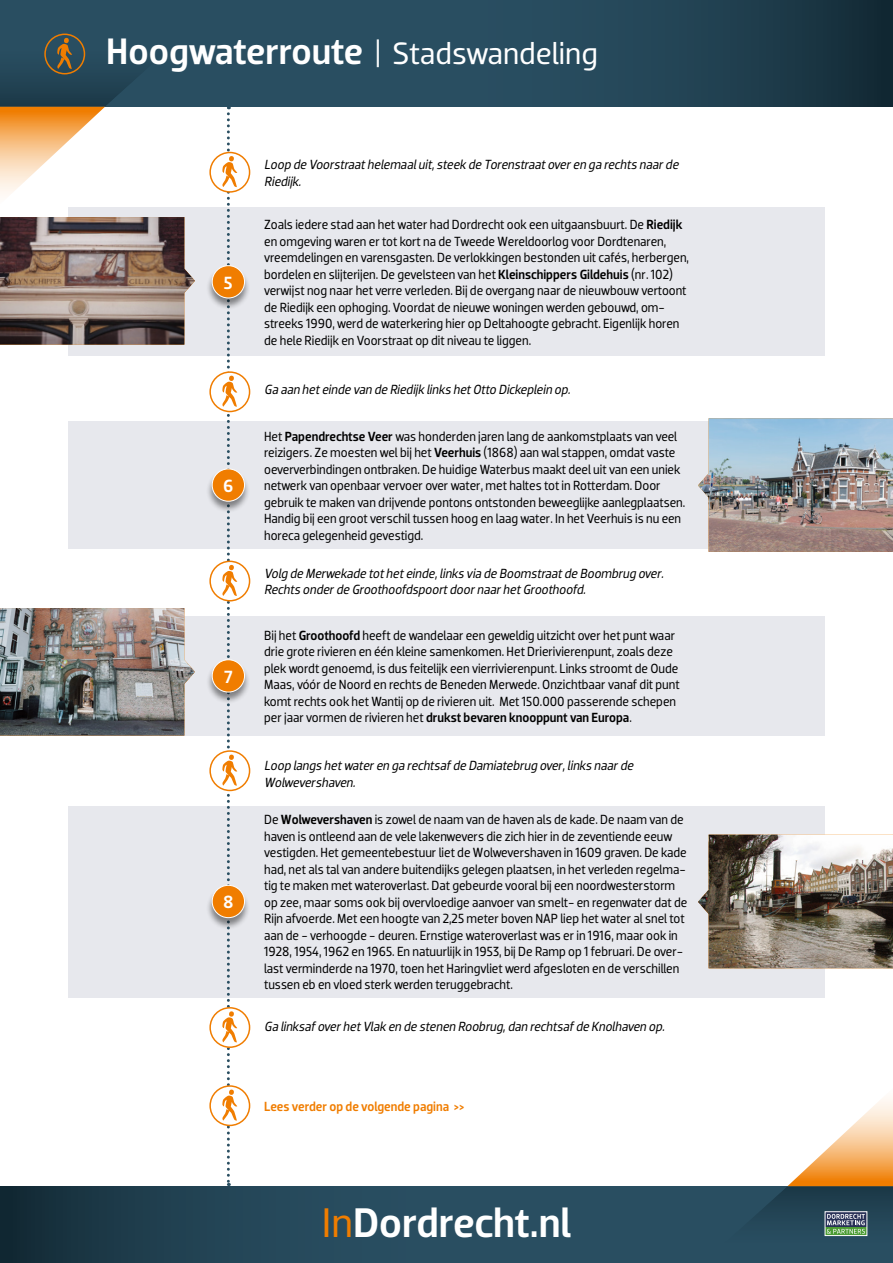
<style>
.page{position:relative;width:893px;height:1263px;background:#fff}
.page>*{position:absolute;margin:0;border:0;box-sizing:border-box;transform-origin:0 0}
.t1{font:500 42.15px "Dobra";letter-spacing:-.005em;color:#fff}
.t2{font:31.5px "Dobra";color:#fff}
.t3{font:500 18px "Dobra";color:#fff}
.t4{font:13.5px/16.5px "Dobra";letter-spacing:-.005em;color:#000;scale:.95 1}
.t5{font:italic 13.5px/16.5px "Dobra";color:#000;scale:.95 1}
.t6{font:500 13.5px "Dobra";color:#f07d00;scale:.95 1}
.s1{font-weight:500;font-size:37.5px}
.s2{font-weight:500}
.s3{font-weight:400;color:#f07d00}
</style>
<div class="page">
<svg style="left:0;top:1186px;width:702px;height:77px;fill:#284c5e"></svg>
<svg style="left:0;top:0;width:893px;height:107px;fill:#284d60"></svg>
<svg style="left:702px;top:1098px;width:191px;height:165px"></svg>
<div style="left:825px;top:1211px;width:42px;height:25px;border:1px solid #fff"></div>
<div style="left:68px;top:208px;width:757px;height:148px;background:#e7e8ed"></div>
<div style="left:68px;top:421px;width:757px;height:128px;background:#e7e8ed"></div>
<div style="left:68px;top:806px;width:757px;height:191px;background:#e7e8ed"></div>
<div style="left:68px;top:616px;width:757px;height:120px;background:#e7e8ed"></div>
<img style="left:0;top:608px;width:195px;height:128px">
<img style="left:698px;top:418px;width:195px;height:134px">
<img style="left:698px;top:835px;width:195px;height:133px">
<div style="left:206px;top:266px;width:44px;height:44px;background:#000;opacity:.45"></div>
<div style="left:212px;top:266px;width:33px;height:32px;background:#f07d00;border-radius:50%"></div>
<div style="left:212px;top:265px;width:33px;height:33px;border:1px solid #fff;border-radius:50%"></div>
<div style="left:206px;top:660px;width:44px;height:44px;background:#000;opacity:.45"></div>
<div style="left:212px;top:660px;width:33px;height:32px;background:#f07d00;border-radius:50%"></div>
<div style="left:212px;top:659px;width:33px;height:33px;border:1px solid #fff;border-radius:50%"></div>
<div style="left:206px;top:885px;width:44px;height:44px;background:#000;opacity:.45"></div>
<svg style="left:212px;top:885px;width:33px;height:33px"></svg>
<div style="left:212px;top:885px;width:33px;height:33px;border:1px solid #fff;border-radius:50%"></div>
<div style="left:206px;top:469px;width:44px;height:44px;background:#000;opacity:.45"></div>
<div style="left:212px;top:469px;width:33px;height:32px;background:#f07d00;border-radius:50%"></div>
<div style="left:212px;top:468px;width:33px;height:34px;border:1px solid #fff;border-radius:50%"></div>
<svg style="left:0;top:22px;width:199px;height:323px"></svg>
<svg style="left:210px;top:152px;width:40px;height:40px"></svg>
<div style="left:209px;top:152px;width:41px;height:41px;border:2px solid #f07d00;border-radius:50%"></div>
<div style="left:209px;top:371px;width:41px;height:41px;border:2px solid #f07d00;border-radius:50%"></div>
<div style="left:209px;top:750px;width:41px;height:41px;border:2px solid #f07d00;border-radius:50%"></div>
<div style="left:209px;top:561px;width:41px;height:40px;border:2px solid #f07d00;border-radius:50%"></div>
<div style="left:209px;top:1085px;width:41px;height:41px;border:2px solid #f07d00;border-radius:50%"></div>
<div style="left:209px;top:1007px;width:41px;height:41px;border:2px solid #f07d00;border-radius:50%"></div>
<svg style="left:222px;top:106px;width:15px;height:1080px"></svg>
<h2 class="t2" style="left:106px;top:38px;width:493px"><span class="s1">Hoogwaterroute</span> | Stadswandeling</h2>
<h3 class="t3" style="left:224px;top:276px;width:10px">5</h3>
<h3 class="t3" style="left:223px;top:479px;width:12px">6</h3>
<h3 class="t3" style="left:224px;top:670px;width:10px">7</h3>
<h3 class="t3" style="left:223px;top:895px;width:12px">8</h3>
<p class="t5" style="left:264px;top:157px;width:440px">Loop de Voorstraathelemaaluit,steek de Torenstraatoveren ga rechts naarde<br>Riedijk.</p>
<p class="t4" style="left:264px;top:217px;width:449px">Zoals iedere stad aan het water had Dordrecht ook een uitgaansbuurt. De <span class="s2">Riedijk </span>en omgeving waren er tot kort na de Tweede Wereldoorlog voor Dordtenaren, vreemdelingen en varensgasten. De verlokkingen bestonden uit cafés, herbergen, bordelen en slijterijen. De gevelsteen van het <span class="s2">Kleinschippers Gildehuis</span> (nr. 102) verwijst nog naar het verre verleden. Bij de overgang naar de nieuwbouw vertoont de Riedijk een ophoging. Voordat de nieuwe woningen werden gebouwd, om&shy;streeks 1990, werd de waterkering hier op Deltahoogte gebracht. Eigenlijk horen de hele Riedijk en Voorstraat op dit niveau te liggen.</p>
<p class="t5" style="left:264px;top:382px;width:326px">Ga aan heteinde van de Riedijk links hetOtto Dickeplein op.</p>
<p class="t4" style="left:264px;top:428px;width:445px">Het <span class="s2">Papendrechtse Veer</span> was honderden jaren lang de aankomstplaats van veel reizigers. Ze moesten wel bij het <span class="s2">Veerhuis</span> (1868) aan wal stappen, omdat vaste oeververbindingen ontbraken. De huidige Waterbus maakt deel uit van een uniek netwerk van openbaar vervoer over water, met haltes tot in Rotterdam. Door gebruik te maken van drijvende pontons ontstonden beweeglijke aanlegplaatsen.<br>Handig bij een groot verschil tussen hoog en laag water. In het Veerhuis is nu een horeca gelegenheid gevestigd.</p>
<p class="t5" style="left:264px;top:565px;width:425px">Volg de Merwekade totheteinde,links via de Boomstraatde Boombrug over.<br>Rechts onderde GroothoofdspoortdoornaarhetGroothoofd.</p>
<p class="t4" style="left:264px;top:627px;width:439px">Bij het <span class="s2">Groothoofd</span> heeft de wandelaar een geweldig uitzicht over het punt waar drie grote rivieren en één kleine samenkomen. Het Drierivierenpunt, zoals deze plek wordt genoemd, is dus feitelijk een vierrivierenpunt. Links stroomt de Oude Maas, vóór de Noord en rechts de Beneden Merwede. Onzichtbaar vanaf dit punt komt rechts ook het Wantij op de rivieren uit. Met 150.000 passerende schepen per jaar vormen de rivieren het <span class="s2">drukst bevaren knooppunt van Europa</span>.</p>
<p class="t5" style="left:264px;top:758px;width:393px">Loop langs hetwateren ga rechtsafde Damiatebrug over,links naarde<br>Wolwevershaven.</p>
<p class="t4" style="left:264px;top:811px;width:447px">De <span class="s2">Wolwevershaven</span> is zowel de naam van de haven als de kade. De naam van de haven is ontleend aan de vele lakenwevers die zich hier in de zeventiende eeuw vestigden. Het gemeentebestuur liet de Wolwevershaven in 1609 graven. De kade had, net als tal van andere buitendijks gelegen plaatsen, in het verleden regelma&shy;tig te maken met wateroverlast. Dat gebeurde vooral bij een noordwesterstorm op zee, maar soms ook bij overvloedige aanvoer van smelt- en regenwater dat de Rijn afvoerde. Met een hoogte van 2,25 meter boven NAP liep het water al snel tot aan de - verhoogde - deuren. Ernstige wateroverlast was er in 1916, maar ook in 1928, 1954, 1962 en 1965. En natuurlijk in 1953, bij De Ramp op 1 februari. De over&shy;last verminderde na 1970, toen het Haringvliet werd afgesloten en de verschillen tussen eb en vloed sterk werden teruggebracht.</p>
<p class="t5" style="left:264px;top:1018px;width:426px">Ga linksafoverhetVlak en de stenen Roobrug,dan rechtsafde Knolhaven op.</p>
<p class="t6" style="left:264px;top:1101px;width:213px">Lees verder op de volgende pagina &gt;&gt;</p>
<h1 class="t1" style="left:322px;top:1207px;width:251px"><span class="s3">In</span>Dordrecht.nl</h1>
</div>
